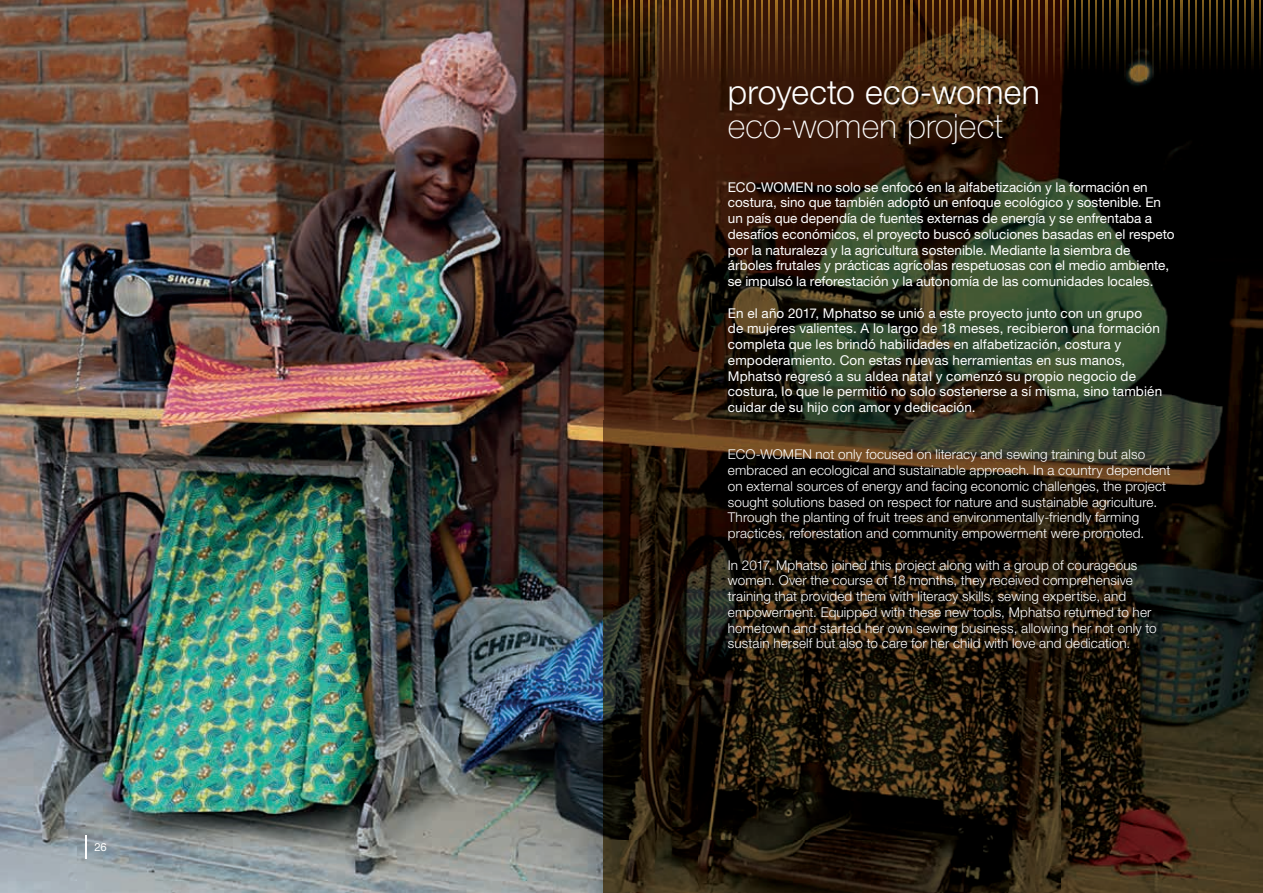
<style>
.page{position:relative;width:1263px;height:893px;background:#fff}
.page>*{position:absolute;margin:0;border:0;box-sizing:border-box;transform-origin:0 0}
.t1{font:300 33.75px "Helvetica Neue LT Std";letter-spacing:.005em;color:#fff}
.t2{font:100 33.75px "Helvetica Neue LT Std";letter-spacing:.005em;color:#fff}
.t3{font:13.5px/15.8px "Helvetica Neue LT Std";letter-spacing:.005em;color:#fff}
.t4{font:300 13.5px/15.8px "Helvetica Neue LT Std";letter-spacing:.01em;color:#fff}
.t5{font:11.25px "Helvetica Neue LT Std";color:#fff}
</style>
<div class="page">
<img style="left:0;top:0;width:1262px;height:893px">
<img style="left:1262px;top:0;width:1px;height:893px">
<img style="left:730px;top:82px;width:308px;height:29px">
<img style="left:1046px;top:0;width:1px;height:81px">
<img style="left:1053px;top:0;width:1px;height:81px">
<img style="left:1060px;top:0;width:1px;height:81px">
<img style="left:1067px;top:0;width:1px;height:81px">
<img style="left:1074px;top:0;width:1px;height:81px">
<img style="left:1081px;top:0;width:1px;height:81px">
<img style="left:740px;top:0;width:1px;height:81px">
<img style="left:662px;top:0;width:1px;height:81px">
<img style="left:676px;top:0;width:2px;height:81px">
<img style="left:1088px;top:0;width:2px;height:81px">
<img style="left:747px;top:0;width:2px;height:81px">
<img style="left:669px;top:0;width:1px;height:81px">
<img style="left:683px;top:0;width:2px;height:81px">
<img style="left:1096px;top:0;width:1px;height:81px">
<img style="left:755px;top:0;width:1px;height:81px">
<img style="left:691px;top:0;width:1px;height:81px">
<img style="left:612px;top:0;width:2px;height:81px">
<img style="left:1103px;top:0;width:1px;height:81px">
<img style="left:762px;top:0;width:1px;height:81px">
<img style="left:698px;top:0;width:1px;height:81px">
<img style="left:620px;top:0;width:1px;height:81px">
<img style="left:1110px;top:0;width:1px;height:81px">
<img style="left:769px;top:0;width:1px;height:81px">
<img style="left:705px;top:0;width:1px;height:81px">
<img style="left:627px;top:0;width:1px;height:81px">
<img style="left:996px;top:0;width:1px;height:81px">
<img style="left:1003px;top:0;width:1px;height:81px">
<img style="left:1010px;top:0;width:1px;height:81px">
<img style="left:1017px;top:0;width:1px;height:81px">
<img style="left:1024px;top:0;width:2px;height:81px">
<img style="left:1032px;top:0;width:1px;height:81px">
<img style="left:1039px;top:0;width:1px;height:81px">
<img style="left:989px;top:0;width:1px;height:81px">
<img style="left:1117px;top:0;width:1px;height:81px">
<img style="left:776px;top:0;width:1px;height:81px">
<img style="left:712px;top:0;width:1px;height:81px">
<img style="left:634px;top:0;width:1px;height:81px">
<img style="left:1124px;top:0;width:1px;height:81px">
<img style="left:783px;top:0;width:1px;height:81px">
<img style="left:719px;top:0;width:1px;height:81px">
<img style="left:641px;top:0;width:1px;height:81px">
<img style="left:1131px;top:0;width:1px;height:81px">
<img style="left:790px;top:0;width:1px;height:81px">
<img style="left:726px;top:0;width:1px;height:81px">
<img style="left:648px;top:0;width:1px;height:81px">
<img style="left:1138px;top:0;width:1px;height:81px">
<img style="left:797px;top:0;width:1px;height:81px">
<img style="left:733px;top:0;width:1px;height:81px">
<img style="left:655px;top:0;width:1px;height:81px">
<img style="left:1145px;top:0;width:1px;height:81px">
<img style="left:804px;top:0;width:1px;height:81px">
<img style="left:1152px;top:0;width:1px;height:81px">
<img style="left:811px;top:0;width:1px;height:81px">
<img style="left:1159px;top:0;width:2px;height:81px">
<img style="left:818px;top:0;width:2px;height:81px">
<img style="left:1167px;top:0;width:1px;height:81px">
<img style="left:826px;top:0;width:1px;height:81px">
<img style="left:1174px;top:0;width:1px;height:81px">
<img style="left:833px;top:0;width:1px;height:81px">
<img style="left:1181px;top:0;width:1px;height:81px">
<img style="left:840px;top:0;width:1px;height:81px">
<img style="left:1188px;top:0;width:1px;height:81px">
<img style="left:847px;top:0;width:1px;height:81px">
<img style="left:1195px;top:0;width:1px;height:81px">
<img style="left:854px;top:0;width:1px;height:81px">
<img style="left:1202px;top:0;width:1px;height:81px">
<img style="left:861px;top:0;width:1px;height:81px">
<img style="left:1209px;top:0;width:1px;height:81px">
<img style="left:868px;top:0;width:1px;height:81px">
<img style="left:1216px;top:0;width:1px;height:81px">
<img style="left:875px;top:0;width:1px;height:81px">
<img style="left:1223px;top:0;width:2px;height:81px">
<img style="left:882px;top:0;width:2px;height:81px">
<img style="left:1230px;top:0;width:2px;height:81px">
<img style="left:890px;top:0;width:1px;height:81px">
<img style="left:1238px;top:0;width:1px;height:81px">
<img style="left:897px;top:0;width:1px;height:81px">
<img style="left:1245px;top:0;width:1px;height:81px">
<img style="left:904px;top:0;width:1px;height:81px">
<img style="left:911px;top:0;width:1px;height:81px">
<img style="left:1259px;top:0;width:1px;height:81px">
<img style="left:1252px;top:0;width:1px;height:81px">
<img style="left:918px;top:0;width:1px;height:81px">
<img style="left:925px;top:0;width:1px;height:81px">
<img style="left:932px;top:0;width:1px;height:81px">
<img style="left:939px;top:0;width:1px;height:81px">
<img style="left:946px;top:0;width:1px;height:81px">
<img style="left:953px;top:0;width:2px;height:81px">
<img style="left:961px;top:0;width:1px;height:81px">
<img style="left:968px;top:0;width:1px;height:81px">
<img style="left:975px;top:0;width:1px;height:81px">
<img style="left:982px;top:0;width:1px;height:81px">
<hr style="left:85px;top:836px;width:2px;height:23px;background:#fff">
<p class="t5" style="left:94px;top:841px;width:14px">26</p>
<h1 class="t1" style="left:728px;top:72px;width:313px">proyecto eco-women</h1>
<h1 class="t2" style="left:728px;top:106px;width:276px">eco-women project</h1>
<p class="t3" style="left:728px;top:179px;width:448px">ECO-WOMEN no solo se enfocó en la alfabetización y la formación en costura, sino que también adoptó un enfoque ecológico y sostenible. En un país que dependía de fuentes externas de energía y se enfrentaba a desafíos económicos, el proyecto buscó soluciones basadas en el respeto por la naturaleza y la agricultura sostenible. Mediante la siembra de árboles frutales y prácticas agrícolas respetuosas con el medio ambiente, se impulsó la reforestación y la autonomía de las comunidades locales.</p>
<p class="t3" style="left:728px;top:305px;width:436px">En el año 2017, Mphatso se unió a este proyecto junto con un grupo<br>de mujeres valientes. A lo largo de 18 meses, recibieron una formación completa que les brindó habilidades en alfabetización, costura y empoderamiento. Con estas nuevas herramientas en sus manos, Mphatso regresó a su aldea natal y comenzó su propio negocio de costura, lo que le permitió no solo sostenerse a sí misma, sino también cuidar de su hijo con amor y dedicación.</p>
<p class="t4" style="left:728px;top:446px;width:444px">ECO-WOMEN not only focused on literacy and sewing training but also embraced an ecological and sustainable approach. In a country dependent on external sources of energy and facing economic challenges, the project sought solutions based on respect for nature and sustainable agriculture.<br>Through the planting of fruit trees and environmentally-friendly farming practices, reforestation and community empowerment were promoted.</p>
<p class="t4" style="left:728px;top:557px;width:430px">In 2017, Mphatso joined this project along with a group of courageous women. Over the course of 18 months, they received comprehensive training that provided them with literacy skills, sewing expertise, and empowerment. Equipped with these new tools, Mphatso returned to her hometown and started her own sewing business, allowing her not only to sustain herself but also to care for her child with love and dedication.</p>
</div>
